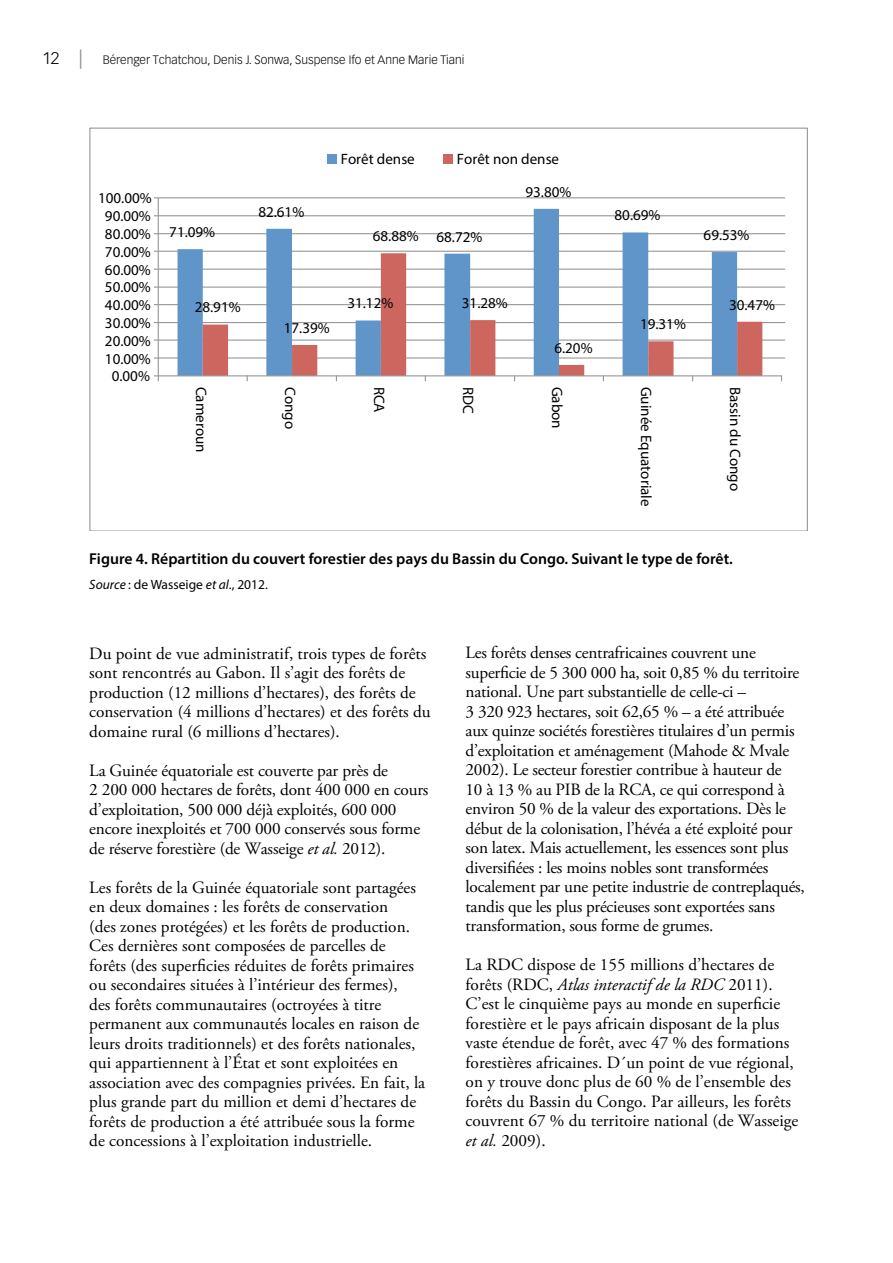
<style>
.page{position:relative;width:893px;height:1263px;background:#fff}
.page>*{position:absolute;margin:0;border:0;box-sizing:border-box;transform-origin:0 0}
.t1{font:17.25px/19.5px "Adobe Garamond Pro";color:#000}
.t2{font:600 15.75px "Myriad Pro";color:#000}
.t3{font:15px "Myriad Pro";color:#000}
.t4{font:13.5px "Myriad Pro";color:#000}
.t5{font:300 12px "Vectora LT Std";color:#000}
.s1{font-size:16.5px}
.s2{font-family:"Myriad Pro";font-weight:400;font-size:19.5px;color:#939598}
.s3{font-style:italic}
</style>
<div class="page">
<svg style="left:89px;top:128px;width:719px;height:402px"></svg>
<p class="t5" style="left:43px;top:52px;width:423px"><span class="s1">12</span> <span class="s2">|</span> Bérenger Tchatchou, Denis J. Sonwa, Suspense Ifo et Anne Marie Tiani</p>
<p class="t3" style="left:98px;top:189px;width:55px">100.00%</p>
<p class="t3" style="left:105px;top:207px;width:47px">90.00%</p>
<p class="t3" style="left:105px;top:225px;width:47px">80.00%</p>
<p class="t3" style="left:105px;top:242px;width:47px">70.00%</p>
<p class="t3" style="left:105px;top:260px;width:47px">60.00%</p>
<p class="t3" style="left:105px;top:278px;width:47px">50.00%</p>
<p class="t3" style="left:105px;top:296px;width:47px">40.00%</p>
<p class="t3" style="left:105px;top:314px;width:47px">30.00%</p>
<p class="t3" style="left:105px;top:331px;width:47px">20.00%</p>
<p class="t3" style="left:105px;top:349px;width:47px">10.00%</p>
<p class="t3" style="left:112px;top:367px;width:40px">0.00%</p>
<p class="t3" style="left:341px;top:150px;width:76px">Forêt dense</p>
<p class="t3" style="left:457px;top:150px;width:104px">Forêt non dense</p>
<p class="t3" style="left:169px;top:223px;width:47px">71.09%</p>
<p class="t3" style="left:258px;top:202px;width:47px">82.61%</p>
<p class="t3" style="left:373px;top:227px;width:47px">68.88%</p>
<p class="t3" style="left:436px;top:227px;width:47px">68.72%</p>
<p class="t3" style="left:525px;top:183px;width:47px">93.80%</p>
<p class="t3" style="left:195px;top:298px;width:47px">28.91%</p>
<p class="t3" style="left:284px;top:319px;width:47px">17.39%</p>
<p class="t3" style="left:347px;top:294px;width:47px">31.12%</p>
<p class="t3" style="left:462px;top:294px;width:47px">31.28%</p>
<p class="t3" style="left:554px;top:338px;width:40px">6.20%</p>
<p class="t3" style="left:615px;top:206px;width:47px">80.69%</p>
<p class="t3" style="left:704px;top:226px;width:47px">69.53%</p>
<p class="t3" style="left:640px;top:315px;width:47px">19.31%</p>
<p class="t3" style="left:729px;top:295px;width:47px">30.47%</p>
<p class="t3" style="left:210px;top:387px;width:67px;rotate:90deg">Cameroun</p>
<p class="t3" style="left:299px;top:387px;width:44px;rotate:90deg">Congo</p>
<p class="t3" style="left:388px;top:387px;width:28px;rotate:90deg">RCA</p>
<p class="t3" style="left:477px;top:387px;width:28px;rotate:90deg">RDC</p>
<p class="t3" style="left:566px;top:387px;width:44px;rotate:90deg">Gabon</p>
<p class="t3" style="left:656px;top:387px;width:121px;rotate:90deg">Guinée Equatoriale</p>
<p class="t3" style="left:745px;top:387px;width:106px;rotate:90deg">Bassin du Congo</p>
<p class="t2" style="left:89px;top:548px;width:645px">Figure 4. Répartition du couvert forestier des pays du Bassin du Congo. Suivant le type de forêt.</p>
<p class="t4" style="left:89px;top:576px;width:180px"><span class="s3">Source</span> : de Wasseige <span class="s3">et al</span>., 2012.</p>
<p class="t1" style="left:89px;top:644px;width:343px">Du point de vue administratif, trois types de forêts sont rencontrés au Gabon. Il s’agit des forêts de production (12 millions d’hectares), des forêts de conservation (4 millions d’hectares) et des forêts du domaine rural (6 millions d’hectares).</p>
<p class="t1" style="left:89px;top:761px;width:341px">La Guinée équatoriale est couverte par près de<br>2 200 000 hectares de forêts, dont 400 000 en cours d’exploitation, 500 000 déjà exploités, 600 000 encore inexploités et 700 000 conservés sous forme de réserve forestière (de Wasseige <span class="s3">et al.</span> 2012).</p>
<p class="t1" style="left:89px;top:878px;width:337px">Les forêts de la Guinée équatoriale sont partagées en deux domaines : les forêts de conservation<br>(des zones protégées) et les forêts de production.<br>Ces dernières sont composées de parcelles de forêts (des superficies réduites de forêts primaires ou secondaires situées à l’intérieur des fermes),<br>des forêts communautaires (octroyées à titre permanent aux communautés locales en raison de leurs droits traditionnels) et des forêts nationales, qui appartiennent à l’État et sont exploitées en association avec des compagnies privées. En fait, la plus grande part du million et demi d’hectares de forêts de production a été attribuée sous la forme de concessions à l’exploitation industrielle.</p>
<p class="t1" style="left:466px;top:644px;width:341px">Les forêts denses centrafricaines couvrent une superficie de 5 300 000 ha, soit 0,85 % du territoire national. Une part substantielle de celle-ci –<br>3 320 923 hectares, soit 62,65 % – a été attribuée aux quinze sociétés forestières titulaires d’un permis d’exploitation et aménagement (Mahode &amp; Mvale 2002). Le secteur forestier contribue à hauteur de<br>10 à 13 % au PIB de la RCA, ce qui correspond à environ 50 % de la valeur des exportations. Dès le début de la colonisation, l’hévéa a été exploité pour son latex. Mais actuellement, les essences sont plus diversifiées : les moins nobles sont transformées localement par une petite industrie de contreplaqués, tandis que les plus précieuses sont exportées sans transformation, sous forme de grumes.</p>
<p class="t1" style="left:466px;top:956px;width:334px">La RDC dispose de 155 millions d’hectares de forêts (RDC, <span class="s3">Atlas interactif de la RDC</span> 2011).<br>C’est le cinquième pays au monde en superficie forestière et le pays africain disposant de la plus vaste étendue de forêt, avec 47 % des formations forestières africaines. D´un point de vue régional, on y trouve donc plus de 60 % de l’ensemble des forêts du Bassin du Congo. Par ailleurs, les forêts couvrent 67 % du territoire national (de Wasseige <span class="s3">et al.</span> 2009).</p>
</div>
